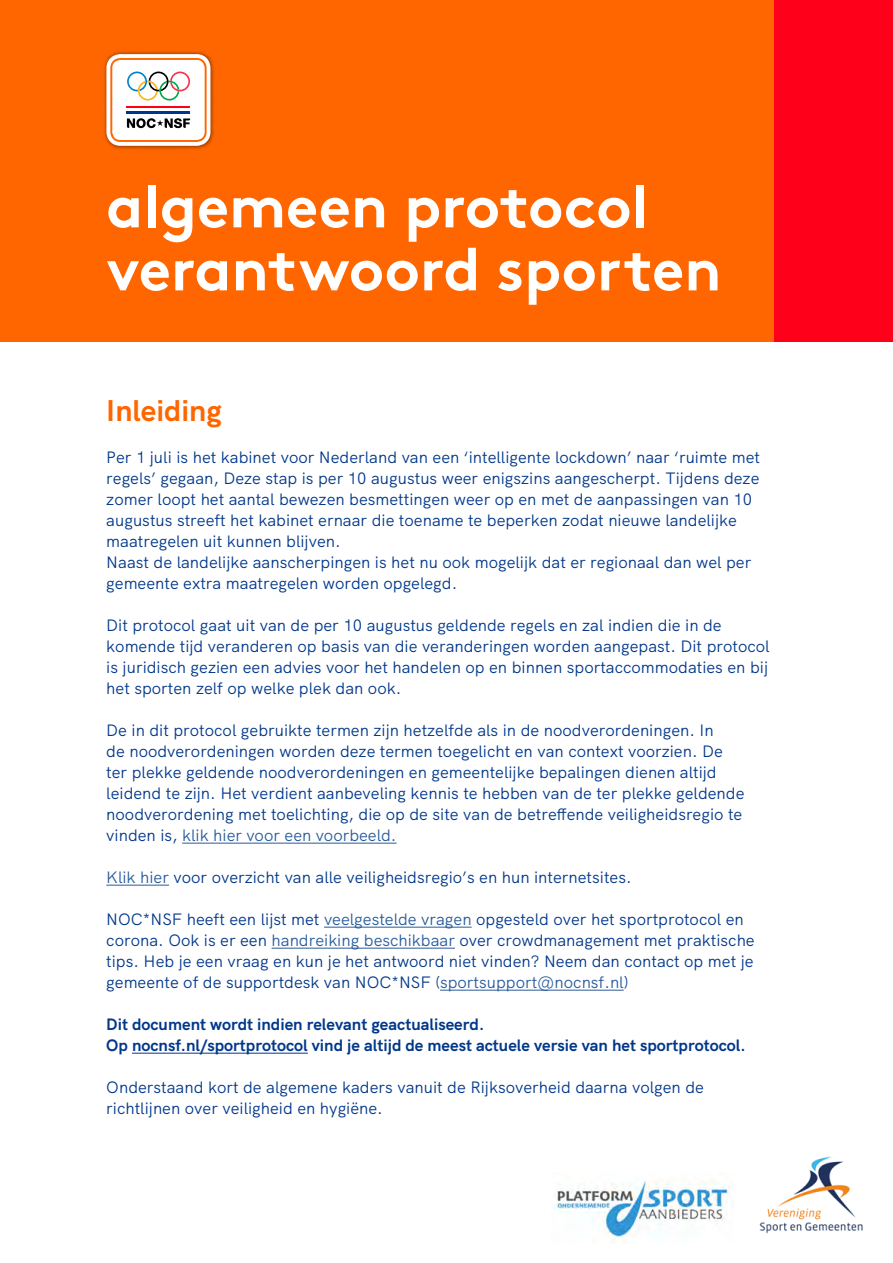
<style>
.page{position:relative;width:893px;height:1263px;background:#fff}
.page>*{position:absolute;margin:0;border:0;box-sizing:border-box;transform-origin:0 0}
.t1{font:700 60px/63px "Brown";color:#fff}
.t2{font:700 30px "HK Grotesk";color:#f60}
.t3{font:16.5px/21px "HK Grotesk";color:#00378a}
.t4{font:700 16.5px/21px "HK Grotesk";color:#00378a}
.s1{color:#275b9b}
</style>
<div class="page">
<div style="left:0;top:0;width:893px;height:342px;background:#f60"></div>
<div style="left:774px;top:0;width:119px;height:342px;background:#ff001a"></div>
<img style="left:104px;top:51px;width:110px;height:99px">
<svg style="left:106px;top:54px;width:104px;height:92px;background:#e9d9d0"></svg>
<hr style="left:182px;top:843px;width:215px;height:1px;background:#275b9b">
<hr style="left:106px;top:885px;width:63px;height:1px;background:#275b9b">
<hr style="left:324px;top:927px;width:148px;height:1px;background:#275b9b">
<hr style="left:272px;top:948px;width:183px;height:1px;background:#275b9b">
<hr style="left:440px;top:990px;width:184px;height:1px;background:#275b9b">
<hr style="left:132px;top:1053px;width:176px;height:1px;background:#00378a">
<img style="left:759px;top:1156px;width:104px;height:78px">
<img style="left:555px;top:1180px;width:179px;height:63px">
<h1 class="t1" style="left:106px;top:169px;width:617px">algemeen protocol verantwoord sporten</h1>
<h2 class="t2" style="left:106px;top:387px;width:117px">Inleiding</h2>
<p class="t3" style="left:106px;top:445px;width:655px">Per 1 juli is het kabinet voor Nederland van een ‘intelligente lockdown’ naar ‘ruimte met regels’ gegaan, Deze stap is per 10 augustus weer enigszins aangescherpt. Tijdens deze zomer loopt het aantal bewezen besmettingen weer op en met de aanpassingen van 10 augustus streeft het kabinet ernaar die toename te beperken zodat nieuwe landelijke maatregelen uit kunnen blijven.<br>Naast de landelijke aanscherpingen is het nu ook mogelijk dat er regionaal dan wel per gemeente extra maatregelen worden opgelegd.</p>
<p class="t3" style="left:106px;top:613px;width:665px">Dit protocol gaat uit van de per 10 augustus geldende regels en zal indien die in de komende tijd veranderen op basis van die veranderingen worden aangepast. Dit protocol is juridisch gezien een advies voor het handelen op en binnen sportaccommodaties en bij het sporten zelf op welke plek dan ook.</p>
<p class="t3" style="left:106px;top:718px;width:640px">De in dit protocol gebruikte termen zijn hetzelfde als in de noodverordeningen. In<br>de noodverordeningen worden deze termen toegelicht en van context voorzien. De ter plekke geldende noodverordeningen en gemeentelijke bepalingen dienen altijd leidend te zijn. Het verdient aanbeveling kennis te hebben van de ter plekke geldende noodverordening met toelichting, die op de site van de betreffende veiligheidsregio te vinden is, <span class="s1">klik hier voor een voorbeeld.</span></p>
<p class="t3" style="left:106px;top:865px;width:527px"><span class="s1">Klik hier</span> voor overzicht van alle veiligheidsregio’s en hun internetsites.</p>
<p class="t3" style="left:106px;top:907px;width:650px">NOC*NSF heeft een lijst met <span class="s1">veelgestelde vragen</span> opgesteld over het sportprotocol en corona. Ook is er een <span class="s1">handreiking beschikbaar</span> over crowdmanagement met praktische tips. Heb je een vraag en kun je het antwoord niet vinden? Neem dan contact op met je gemeente of de supportdesk van NOC*NSF (<span class="s1">sportsupport@nocnsf.nl</span>)</p>
<p class="t4" style="left:106px;top:1012px;width:641px">Dit document wordt indien relevant geactualiseerd.<br>Op nocnsf.nl/sportprotocol vind je altijd de meest actuele versie van het sportprotocol.</p>
<p class="t3" style="left:106px;top:1075px;width:599px">Onderstaand kort de algemene kaders vanuit de Rijksoverheid daarna volgen de richtlijnen over veiligheid en hygiëne.</p>
</div>
